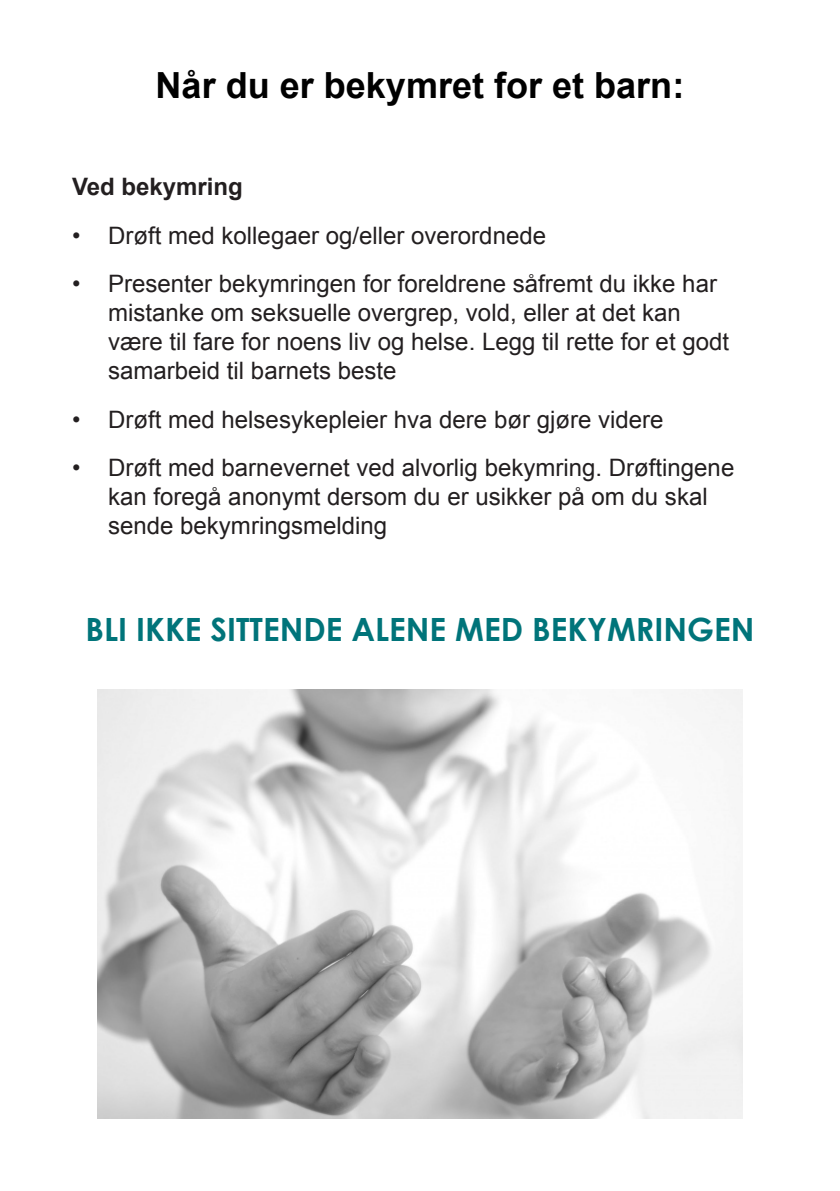
<style>
.page{position:relative;width:840px;height:1191px;background:#fff}
.page>*{position:absolute;margin:0;border:0;box-sizing:border-box;transform-origin:0 0}
.Heading_1{font:700 36px "Arial";color:#000}
.List_Paragraph{font:700 32px "Century Gothic";color:#00747a}
.t1{font:24px/28.8px "Arial";color:#231f20}
.Heading_3{font:700 24px "Arial";color:#231f20}
</style>
<div class="page">
<img style="left:97px;top:689px;width:645px;height:430px">
<p class="Heading_1" style="left:155px;top:62px;width:530px">Når du er bekymret for et barn:</p>
<p class="Heading_3" style="left:72px;top:170px;width:172px">Ved bekymring</p>
<p class="t1" style="left:72px;top:221px;width:475px">• Drøft med kollegaer og/eller overordnede</p>
<p class="t1" style="left:108px;top:270px;width:622px;text-indent:-36px">• Presenter bekymringen for foreldrene såfremt du ikke har mistanke om seksuelle overgrep, vold, eller at det kan være til fare for noens liv og helse. Legg til rette for et godt samarbeid til barnets beste</p>
<p class="t1" style="left:72px;top:405px;width:592px">• Drøft med helsesykepleier hva dere bør gjøre videre</p>
<p class="t1" style="left:108px;top:454px;width:627px;text-indent:-36px">• Drøft med barnevernet ved alvorlig bekymring. Drøftingene kan foregå anonymt dersom du er usikker på om du skal sende bekymringsmelding</p>
<p class="List_Paragraph" style="left:85px;top:605px;width:670px">BLI IKKE SITTENDE ALENE MED BEKYMRINGEN</p>
</div>
